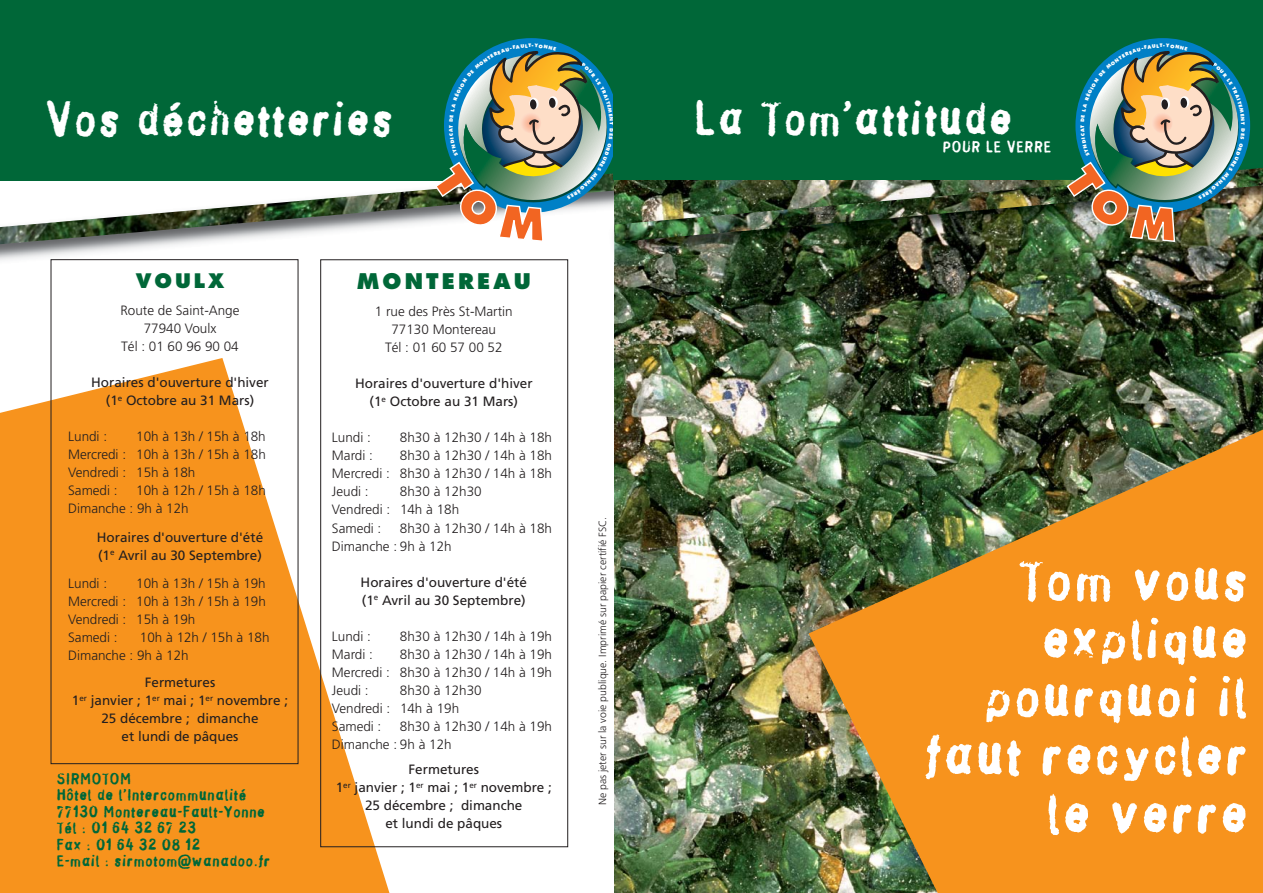
<style>
.page{position:relative;width:1263px;height:893px;background:#fff}
.page>*{position:absolute;margin:0;border:0;box-sizing:border-box;transform-origin:0 0}
.t1{font:52.95px/58.2px "Stamp Gothic";color:#fff;text-align:right}
.t2{font:45.15px "Stamp Gothic";color:#fff}
.t3{font:45px "Stamp Gothic";color:#fff}
.t4{font:800 21px "Futura Std";letter-spacing:.15em;color:#006738}
.t5{font:800 19.5px "Futura Std";letter-spacing:.15em;color:#006738}
.t6{font:15px/16.5px "Stamp Gothic";color:#006738}
.t7{font:15px "Stamp Gothic";color:#fff}
.t8{font:300 13.5px/18px "Frutiger";color:#231f20}
.t9{font:13.5px/18px "Frutiger";color:#231f20;text-align:center}
.t10{font:300 10.5px "Frutiger";color:#231f20}
</style>
<div class="page">
<svg style="left:0;top:358px;width:395px;height:535px;fill:#f7931d"></svg>
<div style="left:0;top:0;width:647px;height:180px;background:#006738"></div>
<img style="left:0;top:180px;width:432px;height:66px">
<img style="left:614px;top:262px;width:649px;height:631px">
<img style="left:809px;top:421px;width:454px;height:472px">
<div style="left:613px;top:0;width:650px;height:180px;background:#006738"></div>
<img style="left:614px;top:242px;width:649px;height:20px">
<img style="left:614px;top:168px;width:649px;height:74px">
<div style="left:320px;top:259px;width:248px;height:588px;border:1px solid #231f20"></div>
<div style="left:51px;top:259px;width:247px;height:505px;border:1px solid #231f20"></div>
<svg style="left:432px;top:38px;width:187px;height:203px"></svg>
<img style="left:1064px;top:38px;width:186px;height:203px">
<h2 class="t2" style="left:45px;top:103px;width:351px">Vos déchetteries</h2>
<h3 class="t3" style="left:694px;top:102px;width:321px">La Tom’attitude</h3>
<p class="t7" style="left:942px;top:141px;width:110px">POUR LE VERRE</p>
<h3 class="t5" style="left:136px;top:270px;width:90px">VOULX</h3>
<p class="t8" style="left:120px;top:303px;width:121px;text-align:center">Route de Saint-Ange<br>77940 Voulx<br>Tél : 01 60 96 90 04</p>
<p class="t9" style="left:91px;top:375px;width:179px">Horaires d'ouverture d'hiver (1<sup>e</sup> Octobre au 31 Mars)</p>
<p class="t8" style="left:68px;top:429px;width:40px">Lundi :</p>
<p class="t8" style="left:68px;top:429px;width:199px;text-indent:68px">10h à 13h / 15h à 18h<br>Mercredi : 10h à 13h / 15h à 18h<br>Vendredi : 15h à 18h<br>Samedi :</p>
<p class="t8" style="left:68px;top:483px;width:199px;text-indent:68px">10h à 12h / 15h à 18h<br>Dimanche : 9h à 12h</p>
<p class="t9" style="left:97px;top:529px;width:168px;text-align:left">Horaires d'ouverture d'été (1<sup>e</sup> Avril au 30 Septembre)</p>
<p class="t8" style="left:68px;top:576px;width:40px">Lundi :</p>
<p class="t8" style="left:68px;top:576px;width:199px;text-indent:68px">10h à 13h / 15h à 19h<br>Mercredi : 10h à 13h / 15h à 19h<br>Vendredi : 15h à 19h<br>Samedi :</p>
<p class="t8" style="left:68px;top:630px;width:203px;text-indent:72px">10h à 12h / 15h à 18h<br>Dimanche : 9h à 12h</p>
<p class="t9" style="left:72px;top:675px;width:218px">Fermetures<br>1<sup>er</sup> janvier ; 1<sup>er</sup> mai ; 1<sup>er</sup> novembre ;<br>25 décembre ; dimanche<br>et lundi de pâques</p>
<p class="t6" style="left:56px;top:771px;width:216px">SIRMOTOM<br>Hôtel de l’Intercommunalité<br>77130 Montereau-Fault-Yonne<br>Tél : 01 64 32 67 23<br>Fax : 01 64 32 08 12<br>E-mail : sirmotom@wanadoo.fr</p>
<h3 class="t4" style="left:357px;top:270px;width:176px">MONTEREAU</h3>
<p class="t8" style="left:375px;top:304px;width:139px;text-align:center">1 rue des Près St-Martin<br>77130 Montereau<br>Tél : 01 60 57 00 52</p>
<p class="t9" style="left:355px;top:376px;width:179px">Horaires d'ouverture d'hiver (1<sup>e</sup> Octobre au 31 Mars)</p>
<p class="t8" style="left:332px;top:430px;width:40px">Lundi :</p>
<p class="t8" style="left:400px;top:430px;width:154px">8h30 à 12h30 / 14h à 18h</p>
<p class="t8" style="left:332px;top:448px;width:42px">Mardi :</p>
<p class="t8" style="left:332px;top:448px;width:222px;text-align:justify;text-indent:68px">8h30 à 12h30 / 14h à 18h Mercredi : 8h30 à 12h30 / 14h à 18h Jeudi :</p>
<p class="t8" style="left:332px;top:484px;width:151px;text-indent:68px">8h30 à 12h30<br>Vendredi : 14h à 18h<br>Samedi :</p>
<p class="t8" style="left:332px;top:520px;width:222px;text-indent:68px">8h30 à 12h30 / 14h à 18h<br>Dimanche : 9h à 12h</p>
<p class="t9" style="left:361px;top:574px;width:168px;text-align:left">Horaires d'ouverture d'été (1<sup>e</sup> Avril au 30 Septembre)</p>
<p class="t8" style="left:332px;top:628px;width:40px">Lundi :</p>
<p class="t8" style="left:400px;top:628px;width:154px">8h30 à 12h30 / 14h à 19h</p>
<p class="t8" style="left:332px;top:646px;width:42px">Mardi :</p>
<p class="t8" style="left:332px;top:646px;width:222px;text-align:justify;text-indent:68px">8h30 à 12h30 / 14h à 19h Mercredi : 8h30 à 12h30 / 14h à 19h Jeudi :</p>
<p class="t8" style="left:332px;top:682px;width:151px;text-indent:68px">8h30 à 12h30<br>Vendredi : 14h à 19h<br>Samedi :</p>
<p class="t8" style="left:332px;top:718px;width:222px;text-indent:68px">8h30 à 12h30 / 14h à 19h<br>Dimanche : 9h à 12h</p>
<p class="t9" style="left:336px;top:761px;width:218px">Fermetures<br>1<sup>er</sup> janvier ; 1<sup>er</sup> mai ; 1<sup>er</sup> novembre ;<br>25 décembre ; dimanche<br>et lundi de pâques</p>
<p class="t10" style="left:598px;top:805px;width:290px;rotate:-90deg">Ne pas jeter sur la voie publique. Imprimé sur papier certifié FSC.</p>
<h1 class="t1" style="left:923px;top:555px;width:328px">Tom vous explique pourquoi il faut recycler le verre</h1>
</div>
